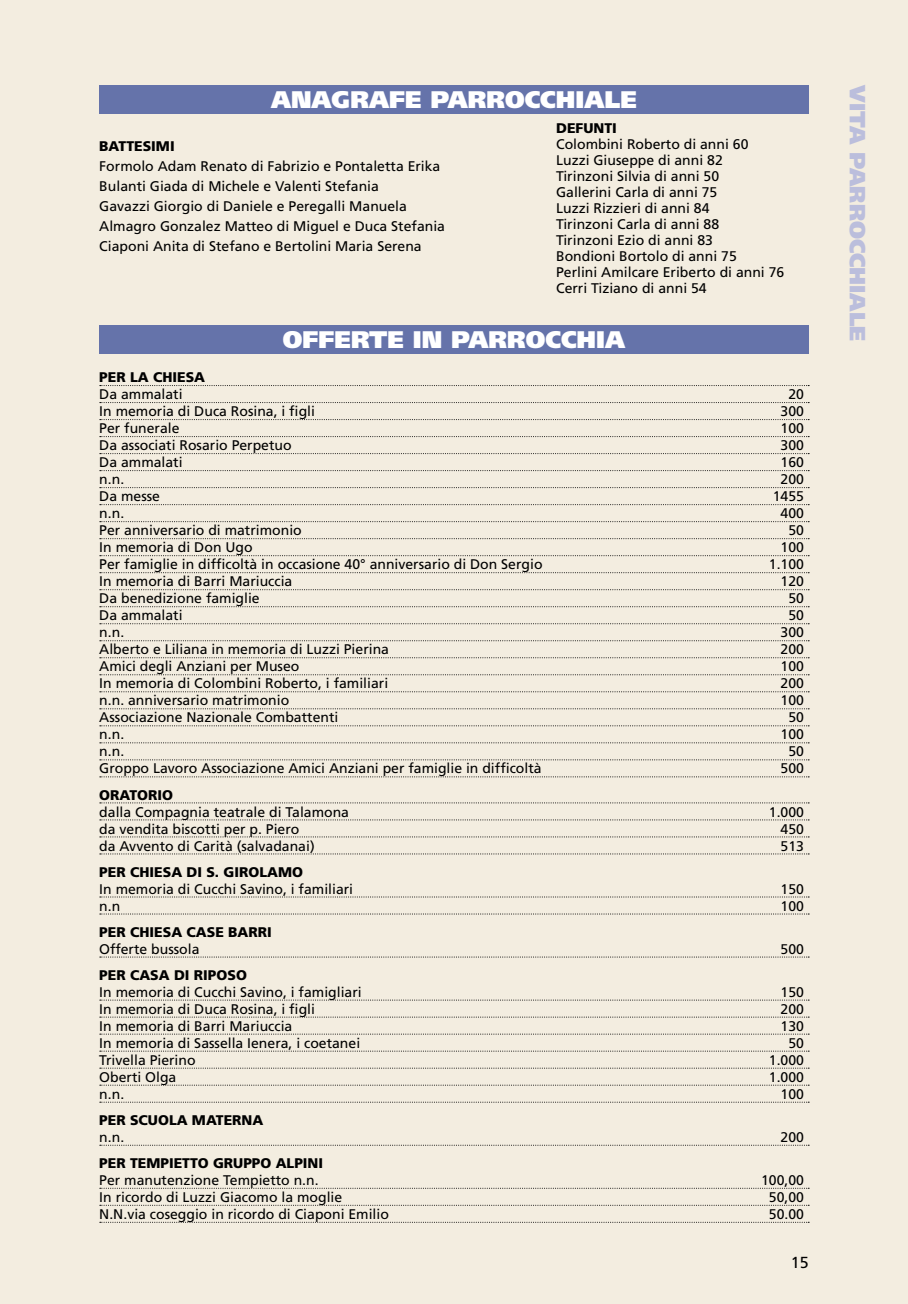
<style>
.page{position:relative;width:908px;height:1304px;background:#fff}
.page>*{position:absolute;margin:0;border:0;box-sizing:border-box;transform-origin:0 0}
.t1{font:900 24px "Frutiger";color:#fff}
.t2{font:900 22px "Frutiger";color:#bbbedc}
.t3{font:16px "Frutiger";color:#000}
.t4{font:14px/16px "Frutiger";color:#000}
.t5{font:900 14px "Frutiger";color:#000}
</style>
<div class="page">
<div style="left:0;top:0;width:907px;height:1304px;background:#f3ede0"></div>
<svg style="left:100px;top:385px;width:708px;height:1px"></svg>
<svg style="left:100px;top:402px;width:708px;height:1px"></svg>
<svg style="left:100px;top:419px;width:708px;height:1px"></svg>
<svg style="left:100px;top:436px;width:708px;height:1px"></svg>
<svg style="left:100px;top:453px;width:708px;height:1px"></svg>
<svg style="left:100px;top:470px;width:708px;height:1px"></svg>
<svg style="left:100px;top:487px;width:708px;height:1px"></svg>
<svg style="left:100px;top:504px;width:708px;height:1px"></svg>
<svg style="left:100px;top:521px;width:708px;height:1px"></svg>
<svg style="left:100px;top:538px;width:708px;height:1px"></svg>
<svg style="left:100px;top:555px;width:708px;height:1px"></svg>
<svg style="left:100px;top:572px;width:708px;height:1px"></svg>
<svg style="left:100px;top:589px;width:708px;height:1px"></svg>
<svg style="left:100px;top:606px;width:708px;height:1px"></svg>
<svg style="left:100px;top:623px;width:708px;height:1px"></svg>
<svg style="left:100px;top:640px;width:708px;height:1px"></svg>
<svg style="left:100px;top:657px;width:708px;height:1px"></svg>
<svg style="left:100px;top:674px;width:708px;height:1px"></svg>
<svg style="left:100px;top:691px;width:708px;height:1px"></svg>
<svg style="left:100px;top:708px;width:708px;height:1px"></svg>
<svg style="left:100px;top:725px;width:708px;height:1px"></svg>
<svg style="left:100px;top:742px;width:708px;height:1px"></svg>
<svg style="left:100px;top:759px;width:708px;height:1px"></svg>
<svg style="left:100px;top:776px;width:708px;height:1px"></svg>
<svg style="left:100px;top:802px;width:708px;height:1px"></svg>
<svg style="left:100px;top:819px;width:708px;height:1px"></svg>
<svg style="left:100px;top:836px;width:708px;height:1px"></svg>
<svg style="left:100px;top:853px;width:708px;height:1px"></svg>
<svg style="left:100px;top:896px;width:708px;height:1px"></svg>
<svg style="left:100px;top:913px;width:708px;height:1px"></svg>
<svg style="left:100px;top:957px;width:708px;height:1px"></svg>
<svg style="left:100px;top:1000px;width:708px;height:1px"></svg>
<svg style="left:100px;top:1017px;width:708px;height:1px"></svg>
<svg style="left:100px;top:1034px;width:708px;height:1px"></svg>
<svg style="left:100px;top:1051px;width:708px;height:1px"></svg>
<svg style="left:100px;top:1068px;width:708px;height:1px"></svg>
<svg style="left:100px;top:1085px;width:708px;height:1px"></svg>
<svg style="left:100px;top:1102px;width:708px;height:1px"></svg>
<svg style="left:100px;top:1145px;width:708px;height:1px"></svg>
<svg style="left:100px;top:1188px;width:708px;height:1px"></svg>
<svg style="left:100px;top:1205px;width:708px;height:1px"></svg>
<svg style="left:100px;top:1222px;width:708px;height:1px"></svg>
<div style="left:99px;top:325px;width:709px;height:28px;background:#6573aa"></div>
<div style="left:99px;top:85px;width:709px;height:28px;background:#6573aa"></div>
<h1 class="t1" style="left:271px;top:85px;width:367px">ANAGRAFE PARROCC HIALE</h1>
<p class="t5" style="left:556px;top:119px;width:46px">DEFUNTI</p>
<p class="t4" style="left:556px;top:136px;width:229px">Colombini Roberto di anni 60<br>Luzzi Giuseppe di anni 82<br>Tirinzoni Silvia di anni 50<br>Gallerini Carla di anni 75<br>Luzzi Rizzieri di anni 84<br>Tirinzoni Carla di anni 88<br>Tirinzoni Ezio di anni 83<br>Bondioni Bortolo di anni 75<br>Perlini Amilcare Eriberto di anni 76<br>Cerri Tiziano di anni 54</p>
<p class="t5" style="left:99px;top:137px;width:52px">BATTESIMI</p>
<p class="t4" style="left:99px;top:156px;width:347px;line-height:20px">Formolo Adam Renato di Fabrizio e Pontaletta Erika Bulanti Giada di M ichele e Valenti Stefania<br>Gavazzi Giorgio di Daniele e Peregalli Manuela Almagro Gonzalez Matteo di M iguel e Duca Stefania Ciaponi Anita di Stefano e Bertolini Maria Serena</p>
<h1 class="t1" style="left:283px;top:325px;width:343px">OFFERTE IN PARROCCHIA</h1>
<p class="t5" style="left:99px;top:369px;width:107px">PER LA CHI ESA</p>
<p class="t4" style="left:99px;top:386px;width:85px">Da ammalati</p>
<p class="t4" style="left:788px;top:386px;width:17px">20</p>
<p class="t4" style="left:99px;top:403px;width:217px">I n memoria di Duca Rosina, i figli</p>
<p class="t4" style="left:780px;top:403px;width:25px">300</p>
<p class="t4" style="left:99px;top:420px;width:82px">Per funerale</p>
<p class="t4" style="left:780px;top:420px;width:25px">100</p>
<p class="t4" style="left:99px;top:437px;width:194px">Da associati Rosario Perpetuo</p>
<p class="t4" style="left:780px;top:437px;width:25px">300</p>
<p class="t4" style="left:99px;top:454px;width:85px">Da ammalati</p>
<p class="t4" style="left:780px;top:454px;width:25px">160</p>
<p class="t4" style="left:99px;top:471px;width:26px">n.n.</p>
<p class="t4" style="left:780px;top:471px;width:25px">200</p>
<p class="t4" style="left:99px;top:488px;width:62px">Da messe</p>
<p class="t4" style="left:772px;top:488px;width:33px">1455</p>
<p class="t4" style="left:99px;top:505px;width:26px">n.n.</p>
<p class="t4" style="left:780px;top:505px;width:25px">400</p>
<p class="t4" style="left:99px;top:522px;width:204px">Per anniversario di matrimonio</p>
<p class="t4" style="left:788px;top:522px;width:17px">50</p>
<p class="t4" style="left:99px;top:539px;width:155px">I n memoria di Don Ugo</p>
<p class="t4" style="left:780px;top:539px;width:25px">100</p>
<p class="t4" style="left:99px;top:556px;width:444px">Per famiglie in difficoltà in occasione 40° anniversario di Don Sergio</p>
<p class="t4" style="left:768px;top:556px;width:37px">1.100</p>
<p class="t4" style="left:99px;top:573px;width:194px">I n memoria di Barri Mariuccia</p>
<p class="t4" style="left:780px;top:573px;width:25px">120</p>
<p class="t4" style="left:99px;top:590px;width:162px">Da benedizione famiglie</p>
<p class="t4" style="left:788px;top:590px;width:17px">50</p>
<p class="t4" style="left:99px;top:607px;width:85px">Da ammalati</p>
<p class="t4" style="left:788px;top:607px;width:17px">50</p>
<p class="t4" style="left:99px;top:624px;width:26px">n.n.</p>
<p class="t4" style="left:780px;top:624px;width:25px">300</p>
<p class="t4" style="left:99px;top:641px;width:291px">Alberto e Liliana in memoria di Luzzi Pierina</p>
<p class="t4" style="left:780px;top:641px;width:25px">200</p>
<p class="t4" style="left:99px;top:658px;width:201px">Amici degli Anziani per M useo</p>
<p class="t4" style="left:780px;top:658px;width:25px">100</p>
<p class="t4" style="left:99px;top:675px;width:290px">I n memoria di Colombini Roberto, i familiari</p>
<p class="t4" style="left:780px;top:675px;width:25px">200</p>
<p class="t4" style="left:99px;top:692px;width:191px">n.n. anniversario matrimonio</p>
<p class="t4" style="left:780px;top:692px;width:25px">100</p>
<p class="t4" style="left:99px;top:709px;width:240px">Associazione Nazionale Combattenti</p>
<p class="t4" style="left:788px;top:709px;width:17px">50</p>
<p class="t4" style="left:99px;top:726px;width:26px">n.n.</p>
<p class="t4" style="left:780px;top:726px;width:25px">100</p>
<p class="t4" style="left:99px;top:743px;width:26px">n.n.</p>
<p class="t4" style="left:788px;top:743px;width:17px">50</p>
<p class="t4" style="left:99px;top:760px;width:443px">Groppo Lavoro Associazione Amici Anziani per famiglie in difficoltà</p>
<p class="t4" style="left:780px;top:760px;width:25px">500</p>
<p class="t5" style="left:99px;top:786px;width:75px">ORATORIO</p>
<p class="t4" style="left:99px;top:804px;width:251px">dalla Compagnia teatrale di Talamona</p>
<p class="t4" style="left:768px;top:804px;width:37px">1.000</p>
<p class="t4" style="left:99px;top:821px;width:201px">da vendita biscotti per p. Piero</p>
<p class="t4" style="left:780px;top:821px;width:25px">450</p>
<p class="t4" style="left:99px;top:838px;width:217px">da Avvento di Carità (salvadanai)</p>
<p class="t4" style="left:780px;top:838px;width:25px">513</p>
<p class="t5" style="left:99px;top:863px;width:205px">PER CHI ESA DI S. GIROLAMO</p>
<p class="t4" style="left:99px;top:881px;width:255px">I n memoria di Cucchi Savino, i familiari</p>
<p class="t4" style="left:780px;top:881px;width:25px">150</p>
<p class="t4" style="left:99px;top:898px;width:22px">n.n</p>
<p class="t4" style="left:780px;top:898px;width:25px">100</p>
<p class="t5" style="left:99px;top:923px;width:172px">PER CHI ESA CASE BARRI</p>
<p class="t4" style="left:99px;top:941px;width:102px">Offerte bussola</p>
<p class="t4" style="left:780px;top:941px;width:25px">500</p>
<p class="t5" style="left:99px;top:966px;width:149px">PER CASA DI RIPOSO</p>
<p class="t4" style="left:99px;top:984px;width:264px">I n memoria di Cucchi Savino, i famigliari</p>
<p class="t4" style="left:780px;top:984px;width:25px">150</p>
<p class="t4" style="left:99px;top:1001px;width:217px">I n memoria di Duca Rosina, i figli</p>
<p class="t4" style="left:780px;top:1001px;width:25px">200</p>
<p class="t4" style="left:99px;top:1018px;width:194px">I n memoria di Barri Mariuccia</p>
<p class="t4" style="left:780px;top:1018px;width:25px">130</p>
<p class="t4" style="left:99px;top:1035px;width:262px">I n memoria di Sassella Ienera, i coetanei</p>
<p class="t4" style="left:788px;top:1035px;width:17px">50</p>
<p class="t4" style="left:99px;top:1052px;width:98px">Trivella Pierino</p>
<p class="t4" style="left:768px;top:1052px;width:37px">1.000</p>
<p class="t4" style="left:99px;top:1069px;width:79px">Oberti Olga</p>
<p class="t4" style="left:768px;top:1069px;width:37px">1.000</p>
<p class="t4" style="left:99px;top:1086px;width:26px">n.n.</p>
<p class="t4" style="left:780px;top:1086px;width:25px">100</p>
<p class="t5" style="left:99px;top:1111px;width:165px">PER SCUOLA MATERNA</p>
<p class="t4" style="left:99px;top:1129px;width:26px">n.n.</p>
<p class="t4" style="left:780px;top:1129px;width:25px">200</p>
<p class="t5" style="left:99px;top:1154px;width:135px">PER TEMPIETTO GRUPPO</p>
<p class="t5" style="left:275px;top:1154px;width:49px">ALPINI</p>
<p class="t4" style="left:99px;top:1172px;width:221px">Per manutenzione Tempietto n.n.</p>
<p class="t4" style="left:760px;top:1172px;width:44px">100,00</p>
<p class="t4" style="left:99px;top:1189px;width:244px">I n ricordo di Luzzi Giacomo la moglie</p>
<p class="t4" style="left:768px;top:1189px;width:37px">50,00</p>
<p class="t4" style="left:99px;top:1206px;width:291px">N .N .via coseggio in ricordo di Ciaponi Emilio</p>
<p class="t4" style="left:768px;top:1206px;width:37px">50.00</p>
<p class="t3" style="left:790px;top:1253px;width:19px">15</p>
<h2 class="t2" style="left:870px;top:85px;width:258px;rotate:90deg">VITA PARROCCHIALE</h2>
</div>
